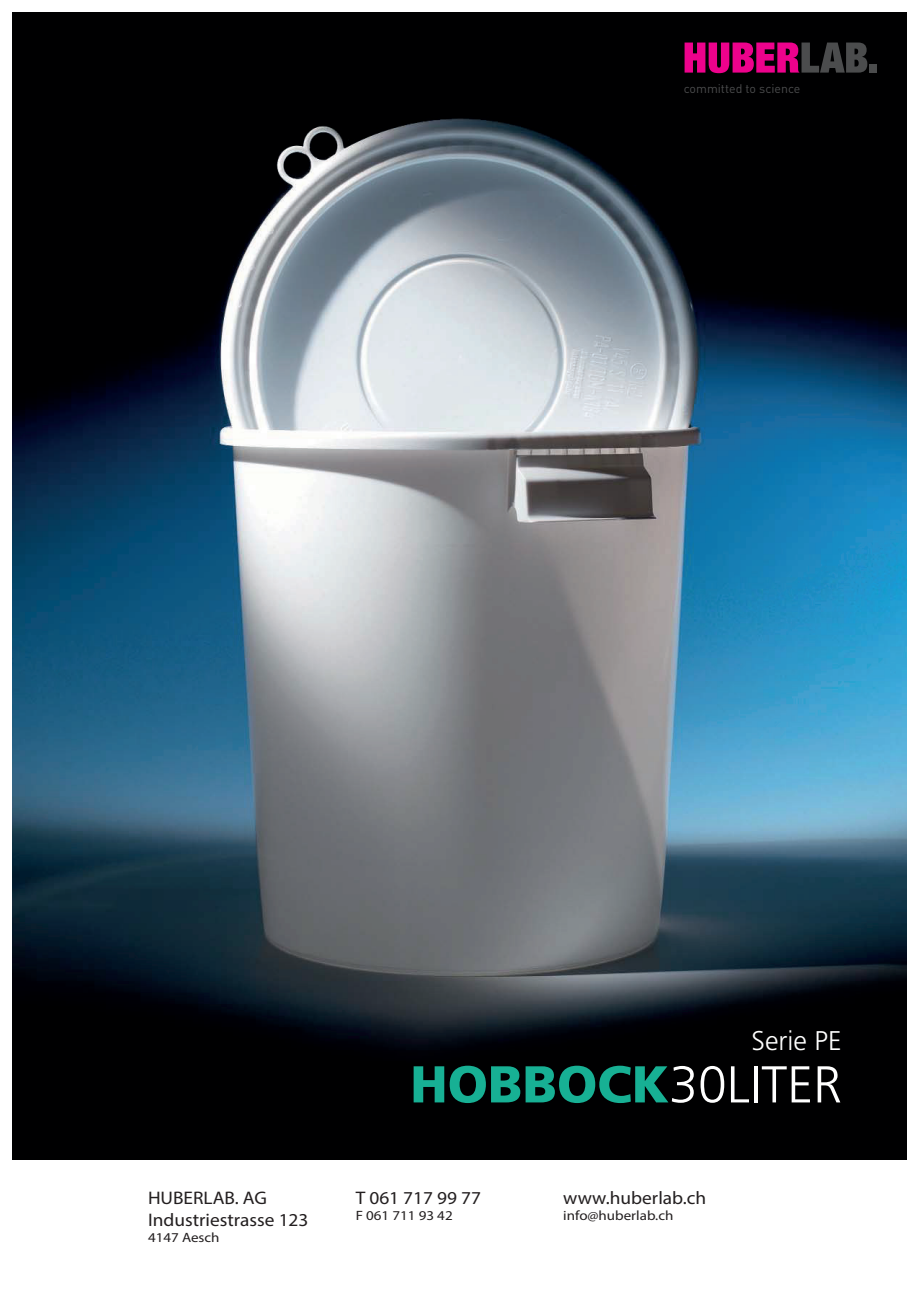
<style>
.page{position:relative;width:919px;height:1289px;background:#fff}
.page>*{position:absolute;margin:0;border:0;box-sizing:border-box;transform-origin:0 0}
.t1{font:900 51.75px "Frutiger";color:#17b094}
.t2{font:300 27px "Frutiger";color:#fff}
.t3{font:18.15px/21.9px "Myriad Pro";color:#231f20;scale:1.06 1}
.t4{font:13.5px "Myriad Pro";color:#231f20;scale:1.11 1}
.t5{font:12.3px "DIN";color:#4b4c4d}
.s1{font-weight:300;color:#fff}
</style>
<div class="page">
<img style="left:13px;top:13px;width:893px;height:1146px">
<svg style="left:684px;top:43px;width:183px;height:30px;background:#7f1353"></svg>
<div style="left:869px;top:64px;width:7px;height:9px;background:#4b4c4d"></div>
<p class="t5" style="left:683px;top:81px;width:118px">committed to science</p>
<p class="t3" style="left:148px;top:1186px;width:153px">HUBERLAB. AG<br>Industriestrasse 123</p>
<p class="t4" style="left:148px;top:1229px;width:66px">4147 Aesch</p>
<h2 class="t2" style="left:751px;top:1025px;width:91px">Serie PE</h2>
<h1 class="t1" style="left:410px;top:1053px;width:433px">HOBBOCK<span class="s1">30LITER</span></h1>
<p class="t3" style="left:355px;top:1186px;width:120px">T 061 717 99 77</p>
<p class="t4" style="left:355px;top:1207px;width:89px">F 061 711 93 42</p>
<p class="t3" style="left:563px;top:1186px;width:136px">www.huberlab.ch</p>
<p class="t4" style="left:563px;top:1207px;width:101px">info@huberlab.ch</p>
</div>
